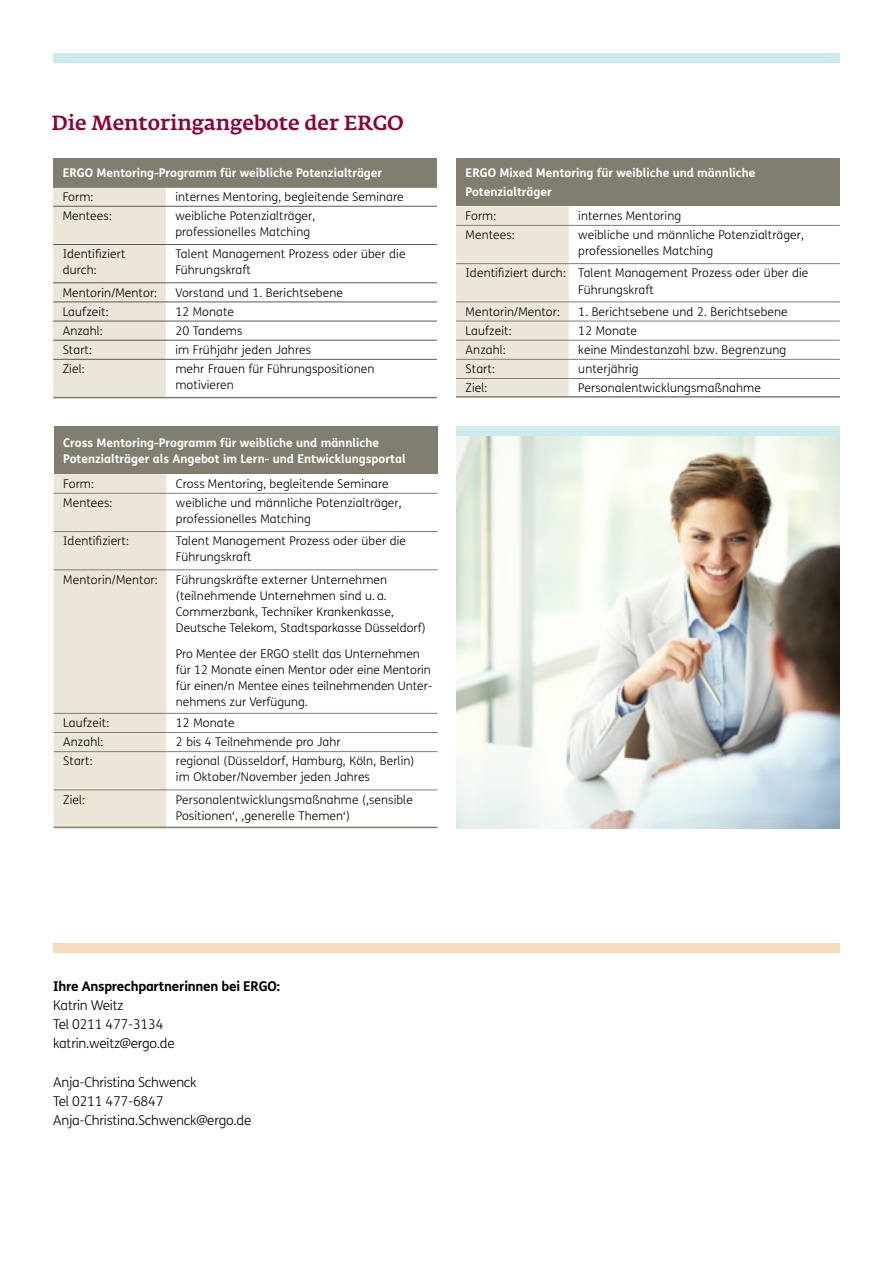
<style>
.page{position:relative;width:893px;height:1263px;background:#fff}
.page>*{position:absolute;margin:0;border:0;box-sizing:border-box;transform-origin:0 0}
.t1{font:500 20.25px "Fedra Serif A Pro";color:#8e0038}
.t2{font:300 13.5px/19.2px "FS Me";letter-spacing:-.015em;color:#000}
.t3{font:700 13.5px "FS Me";letter-spacing:-.015em;color:#000}
.t4{font:300 12px/16.2px "FS Me";letter-spacing:.01em;color:#000}
.t5{font:700 12px/19.2px "FS Me";color:#fff}
</style>
<div class="page">
<div style="left:53px;top:158px;width:384px;height:29px;background:#807e6f"></div>
<div style="left:53px;top:188px;width:113px;height:209px;background:#ebe6d8"></div>
<hr style="left:53px;top:206px;width:113px;height:1px;background:#58595b">
<hr style="left:166px;top:206px;width:271px;height:1px;background:#58595b">
<hr style="left:53px;top:244px;width:113px;height:1px;background:#58595b">
<hr style="left:166px;top:244px;width:271px;height:1px;background:#58595b">
<hr style="left:53px;top:282px;width:113px;height:1px;background:#58595b">
<hr style="left:166px;top:282px;width:271px;height:1px;background:#58595b">
<hr style="left:53px;top:302px;width:113px;height:1px;background:#58595b">
<hr style="left:166px;top:302px;width:271px;height:1px;background:#58595b">
<hr style="left:53px;top:321px;width:113px;height:1px;background:#58595b">
<hr style="left:166px;top:321px;width:271px;height:1px;background:#58595b">
<hr style="left:53px;top:340px;width:113px;height:1px;background:#58595b">
<hr style="left:166px;top:340px;width:271px;height:1px;background:#58595b">
<hr style="left:53px;top:359px;width:113px;height:1px;background:#58595b">
<hr style="left:166px;top:359px;width:271px;height:1px;background:#58595b">
<hr style="left:53px;top:186px;width:113px;height:2px;background:#807e6f">
<hr style="left:166px;top:186px;width:271px;height:2px;background:#807e6f">
<hr style="left:53px;top:397px;width:113px;height:1px;background:#807e6f">
<hr style="left:166px;top:397px;width:271px;height:1px;background:#807e6f">
<div style="left:456px;top:158px;width:384px;height:48px;background:#807e6f"></div>
<div style="left:456px;top:206px;width:113px;height:190px;background:#ebe6d8"></div>
<hr style="left:456px;top:225px;width:113px;height:1px;background:#807e6f">
<hr style="left:569px;top:225px;width:271px;height:1px;background:#807e6f">
<hr style="left:456px;top:263px;width:113px;height:1px;background:#807e6f">
<hr style="left:569px;top:263px;width:271px;height:1px;background:#807e6f">
<hr style="left:456px;top:302px;width:113px;height:1px;background:#807e6f">
<hr style="left:569px;top:302px;width:271px;height:1px;background:#807e6f">
<hr style="left:456px;top:321px;width:113px;height:1px;background:#807e6f">
<hr style="left:569px;top:321px;width:271px;height:1px;background:#807e6f">
<hr style="left:456px;top:340px;width:113px;height:1px;background:#807e6f">
<hr style="left:569px;top:340px;width:271px;height:1px;background:#807e6f">
<hr style="left:456px;top:359px;width:113px;height:1px;background:#807e6f">
<hr style="left:569px;top:359px;width:271px;height:1px;background:#807e6f">
<hr style="left:456px;top:378px;width:113px;height:1px;background:#807e6f">
<hr style="left:569px;top:378px;width:271px;height:1px;background:#807e6f">
<hr style="left:456px;top:396px;width:113px;height:2px;background:#807e6f">
<hr style="left:569px;top:396px;width:271px;height:2px;background:#807e6f">
<div style="left:54px;top:426px;width:383px;height:48px;background:#807e6f"></div>
<div style="left:54px;top:474px;width:112px;height:353px;background:#ebe6d8"></div>
<hr style="left:54px;top:493px;width:112px;height:1px;background:#807e6f">
<hr style="left:166px;top:493px;width:271px;height:1px;background:#807e6f">
<hr style="left:54px;top:531px;width:112px;height:1px;background:#807e6f">
<hr style="left:166px;top:531px;width:271px;height:1px;background:#807e6f">
<hr style="left:54px;top:569px;width:112px;height:1px;background:#807e6f">
<hr style="left:166px;top:569px;width:271px;height:1px;background:#807e6f">
<hr style="left:54px;top:713px;width:112px;height:1px;background:#807e6f">
<hr style="left:166px;top:713px;width:271px;height:1px;background:#807e6f">
<hr style="left:54px;top:732px;width:112px;height:1px;background:#807e6f">
<hr style="left:166px;top:732px;width:271px;height:1px;background:#807e6f">
<hr style="left:54px;top:751px;width:112px;height:1px;background:#807e6f">
<hr style="left:166px;top:751px;width:271px;height:1px;background:#807e6f">
<hr style="left:54px;top:789px;width:112px;height:1px;background:#807e6f">
<hr style="left:166px;top:789px;width:271px;height:1px;background:#807e6f">
<hr style="left:54px;top:827px;width:112px;height:1px;background:#807e6f">
<hr style="left:166px;top:827px;width:271px;height:1px;background:#807e6f">
<div style="left:53px;top:53px;width:787px;height:10px;background:#ccebed"></div>
<div style="left:53px;top:943px;width:787px;height:9px;background:#f7dcbb"></div>
<img style="left:456px;top:436px;width:384px;height:392px">
<div style="left:456px;top:426px;width:384px;height:10px;background:#ccebed"></div>
<h1 class="t1" style="left:52px;top:111px;width:354px">Die Mentoringangebote der ERGO</h1>
<p class="t5" style="left:63px;top:162px;width:321px">ERGO Mentoring-Programm für weibliche Potenzialträger</p>
<p class="t4" style="left:63px;top:188px;width:32px">Form:</p>
<p class="t4" style="left:175px;top:188px;width:230px">internes Mentoring, begleitende Seminare</p>
<p class="t4" style="left:63px;top:207px;width:51px">Mentees:</p>
<p class="t4" style="left:175px;top:207px;width:141px">weibliche Potenzialträger, professionelles Matching</p>
<p class="t4" style="left:63px;top:246px;width:64px">Identifiziert durch:</p>
<p class="t4" style="left:175px;top:246px;width:232px">Talent Management Prozess oder über die<br>Führungskraft</p>
<p class="t4" style="left:63px;top:284px;width:96px">Mentorin/Mentor:</p>
<p class="t4" style="left:175px;top:284px;width:169px">Vorstand und 1. Berichtsebene</p>
<p class="t4" style="left:63px;top:303px;width:47px">Laufzeit:</p>
<p class="t4" style="left:175px;top:303px;width:60px">12 Monate</p>
<p class="t4" style="left:63px;top:322px;width:42px">Anzahl:</p>
<p class="t4" style="left:175px;top:322px;width:69px">20 Tandems</p>
<p class="t4" style="left:63px;top:341px;width:31px">Start:</p>
<p class="t4" style="left:175px;top:341px;width:137px">im Frühjahr jeden Jahres</p>
<p class="t4" style="left:63px;top:360px;width:23px">Ziel:</p>
<p class="t4" style="left:175px;top:360px;width:201px">mehr Frauen für Führungspositionen motivieren</p>
<p class="t5" style="left:63px;top:434px;width:344px;line-height:16.2px">Cross Mentoring-Programm für weibliche und männliche<br>Potenzialträger als Angebot im Lern- und Entwicklungsportal</p>
<p class="t4" style="left:63px;top:475px;width:32px">Form:</p>
<p class="t4" style="left:176px;top:475px;width:214px">Cross Mentoring, begleitende Seminare</p>
<p class="t4" style="left:63px;top:494px;width:51px">Mentees:</p>
<p class="t4" style="left:176px;top:494px;width:227px">weibliche und männliche Potenzialträger, professionelles Matching</p>
<p class="t4" style="left:63px;top:533px;width:67px">Identifiziert:</p>
<p class="t4" style="left:176px;top:533px;width:232px">Talent Management Prozess oder über die<br>Führungskraft</p>
<p class="t4" style="left:63px;top:571px;width:96px">Mentorin/Mentor:</p>
<p class="t4" style="left:176px;top:571px;width:251px">Führungskräfte externer Unternehmen (teilnehmende Unternehmen sind u. a.<br>Commerzbank, Techniker Krankenkasse, Deutsche Telekom, Stadtsparkasse Düsseldorf)</p>
<p class="t4" style="left:176px;top:645px;width:258px">Pro Mentee der ERGO stellt das Unternehmen für 12 Monate einen Mentor oder eine Mentorin für einen/n Mentee eines teilnehmenden Unter&shy;nehmens zur Verfügung.</p>
<p class="t4" style="left:63px;top:714px;width:47px">Laufzeit:</p>
<p class="t4" style="left:176px;top:714px;width:60px">12 Monate</p>
<p class="t4" style="left:63px;top:733px;width:42px">Anzahl:</p>
<p class="t4" style="left:176px;top:733px;width:166px">2 bis 4 Teilnehmende pro Jahr</p>
<p class="t4" style="left:63px;top:753px;width:31px">Start:</p>
<p class="t4" style="left:176px;top:753px;width:240px">regional (Düsseldorf, Hamburg, Köln, Berlin) im Oktober/November jeden Jahres</p>
<p class="t4" style="left:63px;top:791px;width:23px">Ziel:</p>
<p class="t4" style="left:176px;top:791px;width:238px">Personalentwicklungsmaßnahme (‚sensible<br>Positionen‘, ‚generelle Themen‘)</p>
<p class="t5" style="left:466px;top:163px;width:292px">ERGO Mixed Mentoring für weibliche und männliche<br>Potenzialträger</p>
<p class="t4" style="left:466px;top:207px;width:32px">Form:</p>
<p class="t4" style="left:578px;top:207px;width:104px">internes Mentoring</p>
<p class="t4" style="left:466px;top:226px;width:51px">Mentees:</p>
<p class="t4" style="left:578px;top:226px;width:227px">weibliche und männliche Potenzialträger, professionelles Matching</p>
<p class="t4" style="left:578px;top:265px;width:232px;text-indent:-113px">Identifiziert durch: Talent Management Prozess oder über die<br>Führungskraft</p>
<p class="t4" style="left:466px;top:303px;width:96px">Mentorin/Mentor:</p>
<p class="t4" style="left:578px;top:303px;width:211px">1. Berichtsebene und 2. Berichtsebene</p>
<p class="t4" style="left:466px;top:322px;width:47px">Laufzeit:</p>
<p class="t4" style="left:578px;top:322px;width:60px">12 Monate</p>
<p class="t4" style="left:466px;top:341px;width:42px">Anzahl:</p>
<p class="t4" style="left:578px;top:341px;width:209px">keine Mindestanzahl bzw. Begrenzung</p>
<p class="t4" style="left:466px;top:360px;width:31px">Start:</p>
<p class="t4" style="left:578px;top:360px;width:62px">unterjährig</p>
<p class="t4" style="left:466px;top:380px;width:23px">Ziel:</p>
<p class="t4" style="left:578px;top:380px;width:184px">Personalentwicklungsmaßnahme</p>
<p class="t3" style="left:53px;top:975px;width:228px">Ihre Ansprechpartnerinnen bei ERGO:</p>
<p class="t2" style="left:53px;top:995px;width:123px">Katrin Weitz<br>Tel 0211 477-3134 katrin.weitz@ergo.de</p>
<p class="t2" style="left:53px;top:1072px;width:200px">Anja-Christina Schwenck<br>Tel 0211 477-6847<br>Anja-Christina.Schwenck@ergo.de</p>
</div>
